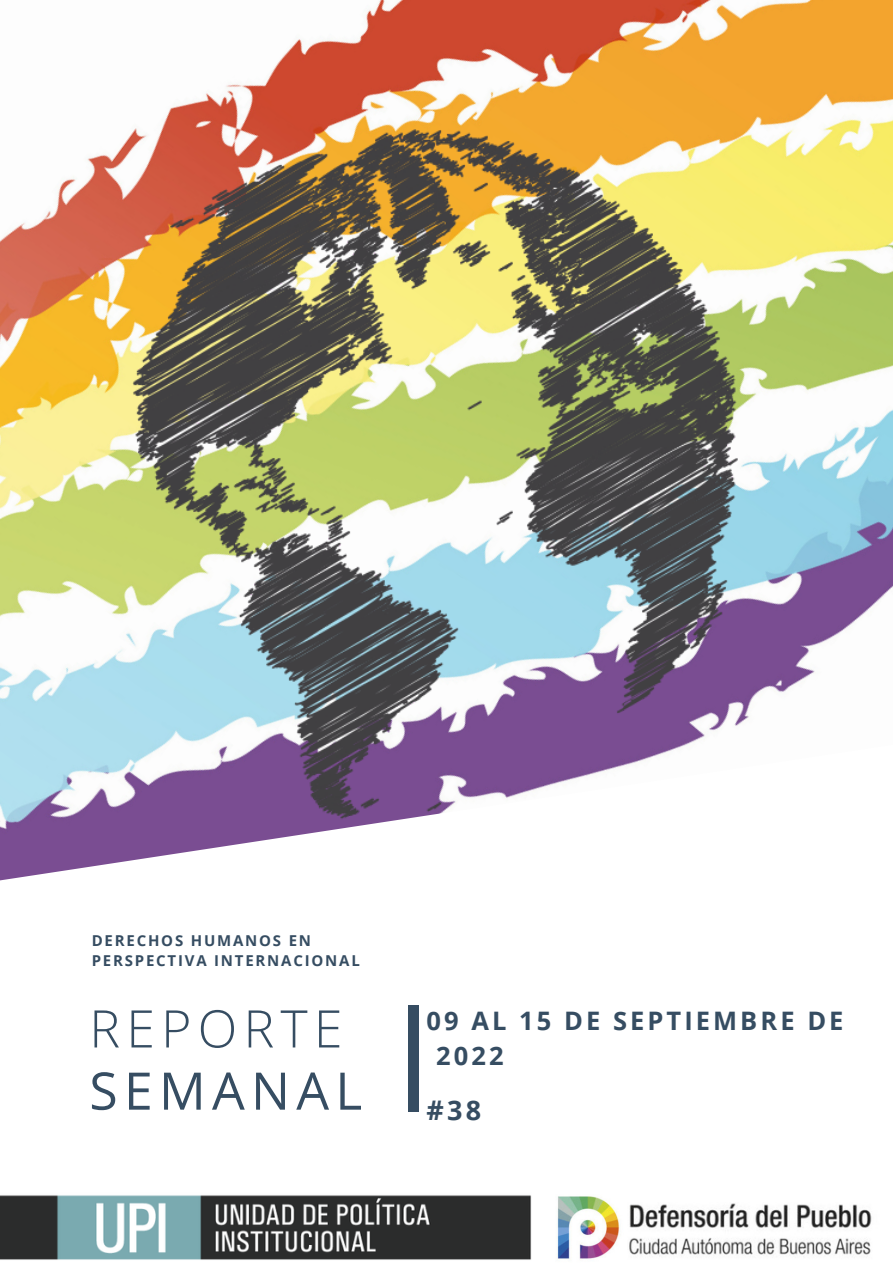
<style>
.page{position:relative;width:893px;height:1264px;background:#fff}
.page>*{position:absolute;margin:0;border:0;box-sizing:border-box;transform-origin:0 0}
.t1{font:51.75px "Open Sans";letter-spacing:.12em;color:#364d62}
.t2{font:300 51.75px "Open Sans";letter-spacing:.12em;color:#364d62}
.t3{font:700 27px "Open Sans";color:#364d62}
.t4{font:700 25.5px/34.8px "Open Sans";letter-spacing:.12em;color:#364d62}
.t5{font:700 15px/20.5px "Open Sans";letter-spacing:.12em;color:#364d62}
</style>
<div class="page">
<img style="left:290px;top:0;width:602px;height:49px">
<img style="left:0;top:49px;width:892px;height:832px">
<img style="left:0;top:1195px;width:606px;height:65px">
<div style="left:408px;top:1005px;width:11px;height:107px;background:#364d62"></div>
<img style="left:584px;top:1202px;width:288px;height:58px">
<p class="t5" style="left:92px;top:929px;width:269px">DERECHOS HUMANOS EN<br>PERSPECTIVA INTERNACIONAL</p>
<h1 class="t2" style="left:89px;top:992px;width:254px">REPORTE</h1>
<h3 class="t4" style="left:436px;top:1003px;width:409px;text-indent:-10px">09 AL 15 DE SEPTIEMBRE DE<br>2022</h3>
<h2 class="t3" style="left:426px;top:1091px;width:56px">#38</h2>
<h1 class="t1" style="left:89px;top:1054px;width:274px">SEMANAL</h1>
</div>
